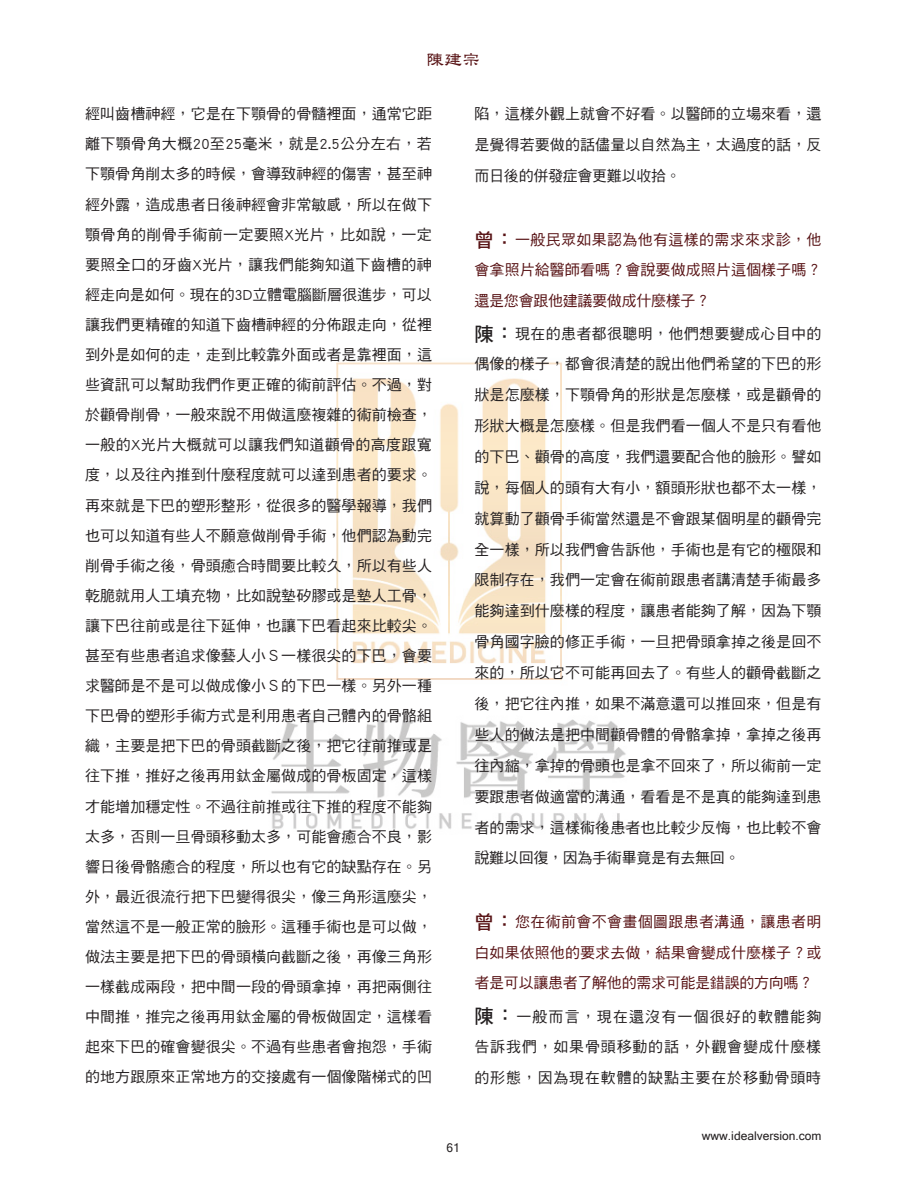
<style>
.page{position:relative;width:898px;height:1191px;background:#fff}
.page>*{position:absolute;margin:0;border:0;box-sizing:border-box;transform-origin:0 0}
.t1{font:18px "DF Li Shu W5 HKP BF";color:#571214}
.t2{font:15px/30.2px "DF Hei Std W5";letter-spacing:.005em;color:#231f20;text-align:justify}
.t3{font:15px/30.5px "DF Hei Std W5";letter-spacing:.005em;color:#571214;text-align:justify}
.t4{font:12px "Microsoft Sans Serif";color:#231f20}
.s1{font-family:"DF Hei Std W7";font-size:19.5px}
</style>
<div class="page">
<img style="left:271px;top:362px;width:356px;height:467px">
<p class="t1" style="left:426px;top:51px;width:55px">陳建宗</p>
<p class="t2" style="left:85px;top:98px;width:348px">經叫齒槽神經，它是在下顎骨的骨髓裡面，通常它距離下顎骨角大概20至25毫米，就是2.5公分左右，若下顎骨角削太多的時候，會導致神經的傷害，甚至神經外露，造成患者日後神經會非常敏感，所以在做下顎骨角的削骨手術前一定要照X光片，比如說，一定要照全口的牙齒X光片，讓我們能夠知道下齒槽的神經走向是如何。現在的3D立體電腦斷層很進步，可以讓我們更精確的知道下齒槽神經的分佈跟走向，從裡到外是如何的走，走到比較靠外面或者是靠裡面，這些資訊可以幫助我們作更正確的術前評估。不過，對於顴骨削骨，一般來說不用做這麼複雜的術前檢查，一般的X光片大概就可以讓我們知道顴骨的高度跟寬度，以及往內推到什麼程度就可以達到患者的要求。再來就是下巴的塑形整形，從很多的醫學報導，我們也可以知道有些人不願意做削骨手術，他們認為動完削骨手術之後，骨頭癒合時間要比較久，所以有些人乾脆就用人工填充物，比如說墊矽膠或是墊人工骨，讓下巴往前或是往下延伸，也讓下巴看起來比較尖。甚至有些患者追求像藝人小Ｓ一樣很尖的下巴，會要求醫師是不是可以做成像小Ｓ的下巴一樣。另外一種下巴骨的塑形手術方式是利用患者自己體內的骨骼組織，主要是把下巴的骨頭截斷之後，把它往前推或是往下推，推好之後再用鈦金屬做成的骨板固定，這樣才能增加穩定性。不過往前推或往下推的程度不能夠太多，否則一旦骨頭移動太多，可能會癒合不良，影響日後骨骼癒合的程度，所以也有它的缺點存在。另外，最近很流行把下巴變得很尖，像三角形這麼尖，當然這不是一般正常的臉形。這種手術也是可以做，做法主要是把下巴的骨頭橫向截斷之後，再像三角形一樣截成兩段，把中間一段的骨頭拿掉，再把兩側往中間推，推完之後再用鈦金屬的骨板做固定，這樣看起來下巴的確會變很尖。不過有些患者會抱怨，手術的地方跟原來正常地方的交接處有一個像階梯式的凹</p>
<p class="t2" style="left:474px;top:98px;width:348px;line-height:30.9px">陷，這樣外觀上就會不好看。以醫師的立場來看，還是覺得若要做的話儘量以自然為主，太過度的話，反而日後的併發症會更難以收拾。</p>
<p class="t3" style="left:474px;top:224px;width:348px"><span class="s1">曾：</span>一般民眾如果認為他有這樣的需求來求診，他會拿照片給醫師看嗎？會說要做成照片這個樣子嗎？還是您會跟他建議要做成什麼樣子？</p>
<p class="t2" style="left:474px;top:318px;width:348px;line-height:30.9px"><span class="s1">陳：</span>現在的患者都很聰明，他們想要變成心目中的偶像的樣子，都會很清楚的說出他們希望的下巴的形狀是怎麼樣，下顎骨角的形狀是怎麼樣，或是顴骨的形狀大概是怎麼樣。但是我們看一個人不是只有看他的下巴、顴骨的高度，我們還要配合他的臉形。譬如說，每個人的頭有大有小，額頭形狀也都不太一樣，就算動了顴骨手術當然還是不會跟某個明星的顴骨完全一樣，所以我們會告訴他，手術也是有它的極限和限制存在，我們一定會在術前跟患者講清楚手術最多能夠達到什麼樣的程度，讓患者能夠了解，因為下顎骨角國字臉的修正手術，一旦把骨頭拿掉之後是回不來的，所以它不可能再回去了。有些人的顴骨截斷之後，把它往內推，如果不滿意還可以推回來，但是有些人的做法是把中間顴骨體的骨骼拿掉，拿掉之後再往內縮，拿掉的骨頭也是拿不回來了，所以術前一定要跟患者做適當的溝通，看看是不是真的能夠達到患者的需求，這樣術後患者也比較少反悔，也比較不會說難以回復，因為手術畢竟是有去無回。</p>
<p class="t3" style="left:474px;top:906px;width:348px"><span class="s1">曾：</span>您在術前會不會畫個圖跟患者溝通，讓患者明白如果依照他的要求去做，結果會變成什麼樣子？或者是可以讓患者了解他的需求可能是錯誤的方向嗎？</p>
<p class="t2" style="left:474px;top:1000px;width:348px"><span class="s1">陳：</span>一般而言，現在還沒有一個很好的軟體能夠告訴我們，如果骨頭移動的話，外觀會變成什麼樣的形態，因為現在軟體的缺點主要在於移動骨頭時</p>
<p class="t4" style="left:446px;top:1140px;width:15px">61</p>
<p class="t4" style="left:701px;top:1127px;width:121px">www.idealversion.com</p>
</div>
